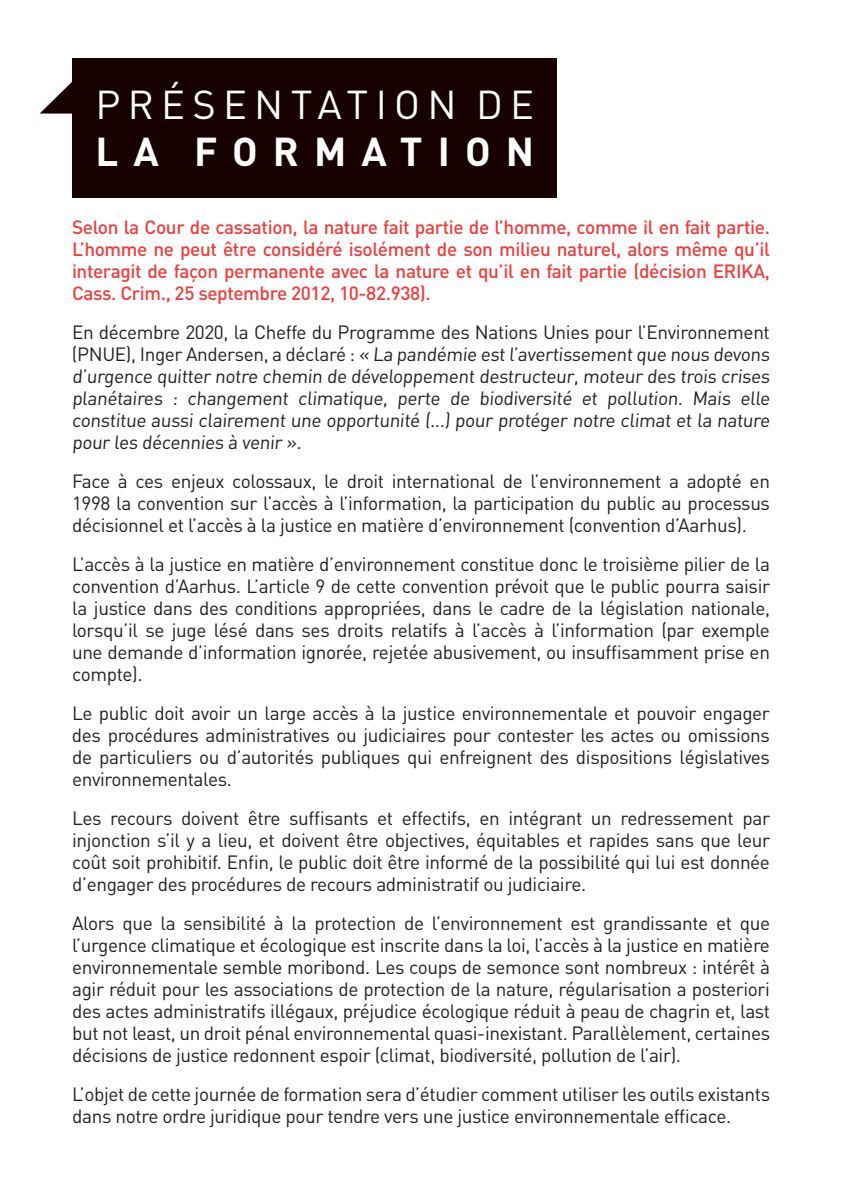
<style>
.page{position:relative;width:842px;height:1191px;background:#fff}
.page>*{position:absolute;margin:0;border:0;box-sizing:border-box;transform-origin:0 0}
.t1{font:39.8px "DIN";letter-spacing:.185em;color:#fff}
.t2{font:700 39.8px "DIN";letter-spacing:.38em;color:#fff}
.t3{font:19px/22px "DIN";letter-spacing:-.02em;color:#231f20;text-align:justify}
.t4{font:500 19px/22px "DIN";letter-spacing:-.02em;color:#ee3d3c;text-align:justify}
</style>
<div class="page">
<div style="left:72px;top:58px;width:484px;height:139px;background:#170000"></div>
<svg style="left:40px;top:82px;width:32px;height:32px"></svg>
<h1 class="t1" style="left:95px;top:79px;width:440px">PRÉSENTATION DE</h1>
<h1 class="t2" style="left:95px;top:126px;width:440px">LA FORMATION</h1>
<p class="t4" style="left:72px;top:215px;width:699px">Selon la Cour de cassation, la nature fait partie de l’homme, comme il en fait partie.<br>L’homme ne peut être considéré isolément de son milieu naturel, alors même qu’il interagit de façon permanente avec la nature et qu’il en fait partie (décision ERIKA, Cass. Crim., 25 septembre 2012, 10-82.938).</p>
<p class="t3" style="left:72px;top:321px;width:701px">En décembre 2020, la Cheffe du Programme des Nations Unies pour l’Environnement (PNUE), Inger Andersen, a déclaré : «Lapandémieestl’avertissementquenousdevons d’urgence quitter notre chemin de développement destructeur, moteur des trois crises planétaires : changement climatique, perte de biodiversité et pollution. Mais elle constitue aussi clairement une opportunité (...) pour protéger notre climat et la nature pour les décennies à venir ».</p>
<p class="t3" style="left:72px;top:470px;width:699px">Face à ces enjeux colossaux, le droit international de l’environnement a adopté en 1998 la convention sur l’accès à l’information, la participation du public au processus décisionnel et l’accès à la justice en matière d’environnement (convention d’Aarhus).</p>
<p class="t3" style="left:72px;top:553px;width:699px">L’accès à la justice en matière d’environnement constitue donc le troisième pilier de la convention d’Aarhus. L’article 9 de cette convention prévoit que le public pourra saisir la justice dans des conditions appropriées, dans le cadre de la législation nationale, lorsqu’il se juge lésé dans ses droits relatifs à l’accès à l’information (par exemple une demande d’information ignorée, rejetée abusivement, ou insuffisamment prise en compte).</p>
<p class="t3" style="left:72px;top:702px;width:699px">Le public doit avoir un large accès à la justice environnementale et pouvoir engager des procédures administratives ou judiciaires pour contester les actes ou omissions de particuliers ou d’autorités publiques qui enfreignent des dispositions législatives environnementales.</p>
<p class="t3" style="left:72px;top:807px;width:699px">Les recours doivent être suffisants et effectifs, en intégrant un redressement par injonction s’il y a lieu, et doivent être objectives, équitables et rapides sans que leur coût soit prohibitif. Enfin, le public doit être informé de la possibilité qui lui est donnée d’engager des procédures de recours administratif ou judiciaire.</p>
<p class="t3" style="left:72px;top:912px;width:699px">Alors que la sensibilité à la protection de l’environnement est grandissante et que l’urgence climatique et écologique est inscrite dans la loi, l’accès à la justice en matière environnementale semble moribond. Les coups de semonce sont nombreux : intérêt à agir réduit pour les associations de protection de la nature, régularisation a posteriori des actes administratifs illégaux, préjudice écologique réduit à peau de chagrin et, last but not least, un droit pénal environnemental quasi-inexistant. Parallèlement, certaines décisions de justice redonnent espoir (climat, biodiversité, pollution de l’air).</p>
<p class="t3" style="left:72px;top:1083px;width:699px">L’objet de cette journée de formation sera d’étudier comment utiliser les outils existants dans notre ordre juridique pour tendre vers une justice environnementale efficace.</p>
</div>
